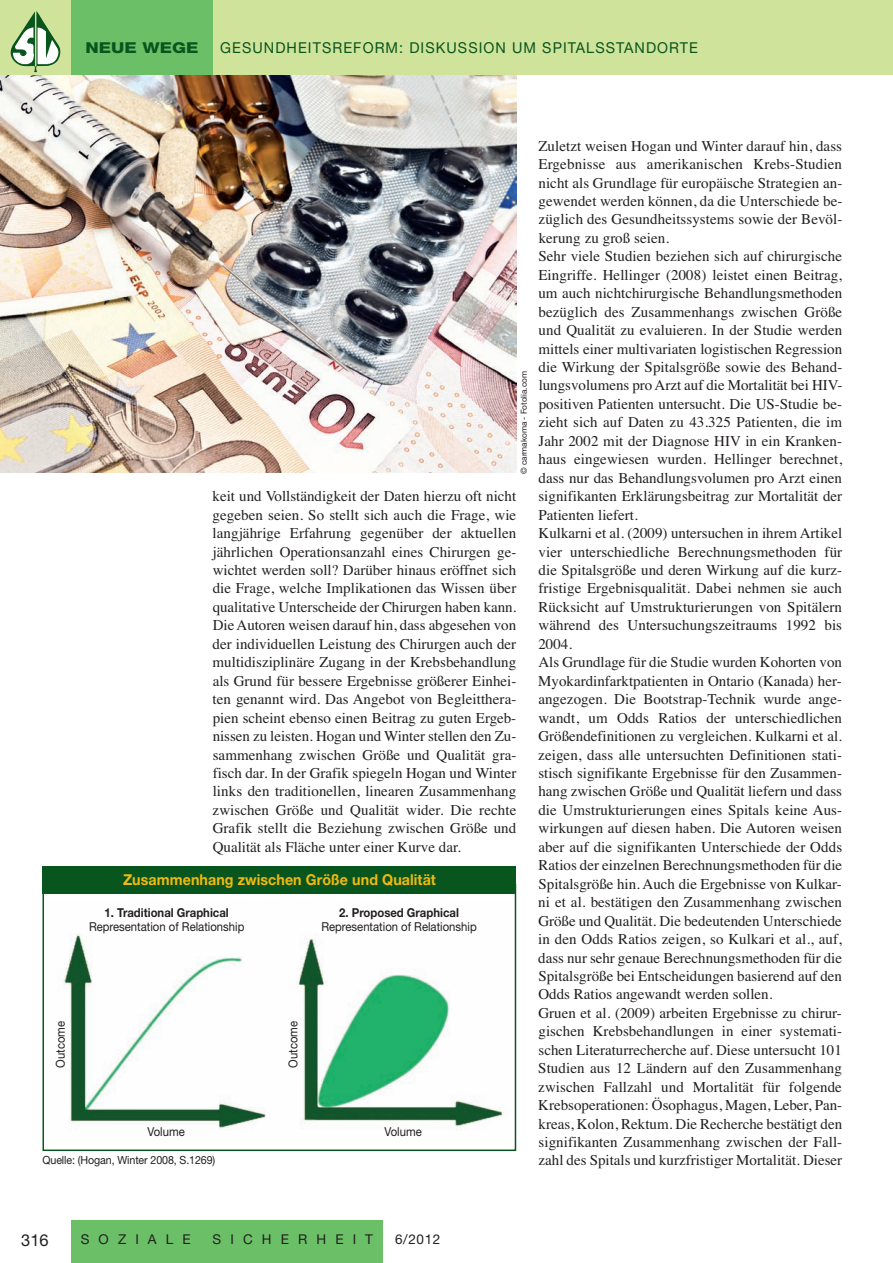
<style>
.page{position:relative;width:893px;height:1263px;background:#fff}
.page>*{position:absolute;margin:0;border:0;box-sizing:border-box;transform-origin:0 0}
.t1{font:16.5px "Helvetica Neue";color:#231f20}
.t2{font:15px/18.5px "Times";letter-spacing:.005em;color:#231f20;text-align:justify}
.t3{font:15px "Helvetica Neue";letter-spacing:.075em;color:#08551e;scale:.96 1}
.t4{font:700 15px "Helvetica Neue";letter-spacing:.005em;color:#f2b90f;scale:.95 1}
.t5{font:800 15px "Helvetica Neue";color:#08551e;scale:1.2 1}
.t6{font:13.5px "Helvetica Neue";letter-spacing:.675em;color:#231f20}
.t7{font:12.3px "Helvetica Neue";color:#231f20;scale:.92 1}
.t8{font:700 12.3px "Helvetica Neue";color:#231f20;scale:.92 1}
.t9{font:11.25px "Helvetica Neue";letter-spacing:-.01em;color:#231f20;scale:.95 1}
.t10{font:8.25px "Helvetica Neue";letter-spacing:-.005em;color:#231f20}
</style>
<div class="page">
<img style="left:0;top:74px;width:516px;height:399px">
<div style="left:0;top:0;width:893px;height:74px;background:#d0e39a"></div>
<div style="left:71px;top:0;width:142px;height:74px;background:#6bc067"></div>
<div style="left:71px;top:1220px;width:312px;height:43px;background:#6bc067"></div>
<img style="left:11px;top:11px;width:49px;height:61px">
<img style="left:63px;top:934px;width:441px;height:196px">
<div style="left:43px;top:884px;width:473px;height:267px;border:2px solid #08551e"></div>
<div style="left:43px;top:866px;width:473px;height:28px;background:#08551e"></div>
<p class="t5" style="left:86px;top:43px;width:96px">NEUE WEGE</p>
<p class="t3" style="left:220px;top:43px;width:499px">GESUNDHEITSREFORM: DISKUSSION UM SPITALSSTANDORTE</p>
<p class="t10" style="left:521px;top:474px;width:104px;rotate:-90deg">© carmakoma - Fotolia.com</p>
<p class="t2" style="left:213px;top:487px;width:305px">keit und Vollständigkeit der Daten hierzu oft nicht gegeben seien. So stellt sich auch die Frage, wie langjährige Erfahrung gegenüber der aktuellen jährlichen Operationsanzahl eines Chirurgen ge&shy;wichtet werden soll? Darüber hinaus eröffnet sich die Frage, welche Implikationen das Wissen über qualitative Unterscheide der Chirurgen haben kann.<br>Die Autoren weisen darauf hin, dass abgesehen von der individuellen Leistung des Chirurgen auch der multidisziplinäre Zugang in der Krebsbehandlung als Grund für bessere Ergebnisse größerer Einhei&shy;ten genannt wird. Das Angebot von Begleitthera&shy;pien scheint ebenso einen Beitrag zu guten Ergeb&shy;nissen zu leisten. Hogan und Winter stellen den Zu&shy;sammenhang zwischen Größe und Qualität gra&shy;fisch dar. In der Grafik spiegeln Hogan und Winter links den traditionellen, linearen Zusammenhang zwischen Größe und Qualität wider. Die rechte Grafik stellt die Beziehung zwischen Größe und Qualität als Fläche unter einer Kurve dar.</p>
<p class="t4" style="left:123px;top:874px;width:331px">Zusammenhang zwischen Größe und Qualität</p>
<p class="t8" style="left:105px;top:905px;width:137px">1. Traditional Graphical</p>
<p class="t7" style="left:89px;top:919px;width:170px">Representation of Relationship</p>
<p class="t8" style="left:339px;top:905px;width:132px">2. Proposed Graphical</p>
<p class="t7" style="left:321px;top:919px;width:170px">Representation of Relationship</p>
<p class="t7" style="left:53px;top:1068px;width:52px;rotate:-90deg">Outcome</p>
<p class="t7" style="left:286px;top:1068px;width:52px;rotate:-90deg">Outcome</p>
<p class="t7" style="left:148px;top:1124px;width:42px">Volume</p>
<p class="t7" style="left:384px;top:1124px;width:42px">Volume</p>
<p class="t9" style="left:43px;top:1156px;width:183px">Quelle: (Hogan, Winter 2008, S.1269)</p>
<p class="t2" style="left:538px;top:136px;width:306px;text-align:left">Zuletzt weisen Hogan und Winter darauf hin, dass Ergebnisse aus amerikanischen Krebs-Studien nicht als Grundlage für europäische Strategien an&shy;gewendet werden können, da die Unterschiede be&shy;züglich des Gesundheitssystems sowie der Bevöl&shy;kerung zu groß seien.<br>Sehr viele Studien beziehen sich auf chirurgische Eingriffe. Hellinger (2008) leistet einen Beitrag, um auch nichtchirurgische Behandlungsmethoden bezüglich des Zusammenhangs zwischen Größe und Qualität zu evaluieren. In der Studie werden mittels einer multivariaten logistischen Regression die Wirkung der Spitalsgröße sowie des Behand&shy;lungsvolumens pro Arzt auf die Mortalität bei HIV&shy;positiven Patienten untersucht. Die US-Studie be&shy;zieht sich auf Daten zu 43.325 Patienten, die im Jahr 2002 mit der Diagnose HIV in ein Kranken&shy;haus eingewiesen wurden. Hellinger berechnet, dass nur das Behandlungsvolumen pro Arzt einen signifikanten Erklärungsbeitrag zur Mortalität der Patienten liefert.<br>Kulkarni et al. (2009) untersuchen in ihrem Artikel vier unterschiedliche Berechnungsmethoden für die Spitalsgröße und deren Wirkung auf die kurz&shy;fristige Ergebnisqualität. Dabei nehmen sie auch Rücksicht auf Umstrukturierungen von Spitälern während des Untersuchungszeitraums 1992 bis 2004.<br>Als Grundlage für die Studie wurden Kohorten von Myokardinfarktpatienten in Ontario (Kanada) her&shy;angezogen. Die Bootstrap-Technik wurde ange&shy;wandt, um Odds Ratios der unterschiedlichen Größendefinitionen zu vergleichen. Kulkarni et al. zeigen, dass alle untersuchten Definitionen stati&shy;stisch signifikante Ergebnisse für den Zusammen&shy;hang zwischen Größe und Qualität liefern und dass die Umstrukturierungen eines Spitals keine Aus&shy;wirkungen auf diesen haben. Die Autoren weisen aber auf die signifikanten Unterschiede der Odds Ratios der einzelnen Berechnungsmethoden für die Spitalsgröße hin. Auch die Ergebnisse von Kulkar&shy;ni et al. bestätigen den Zusammenhang zwischen Größe und Qualität. Die bedeutenden Unterschiede in den Odds Ratios zeigen, so Kulkari et al., auf, dass nur sehr genaue Berechnungsmethoden für die Spitalsgröße bei Entscheidungen basierend auf den Odds Ratios angewandt werden sollen.<br>Gruen et al. (2009) arbeiten Ergebnisse zu chirur&shy;gischen Krebsbehandlungen in einer systemati&shy;schen Literaturrecherche auf. Diese untersucht 101<br>Studien aus 12 Ländern auf den Zusammenhang zwischen Fallzahl und Mortalität für folgende Krebsoperationen: Ösophagus, Magen, Leber, Pan&shy;kreas, Kolon, Rektum. Die Recherche bestätigt den signifikanten Zusammenhang zwischen der Fall&shy;zahl des Spitals und kurzfristiger Mortalität. Dieser</p>
<p class="t1" style="left:21px;top:1234px;width:29px">316</p>
<p class="t6" style="left:81px;top:1234px;width:111px">SOZIALE</p>
<p class="t6" style="left:213px;top:1234px;width:162px">SICHERHEIT</p>
<p class="t6" style="left:395px;top:1234px;width:47px">6/2012</p>
</div>
